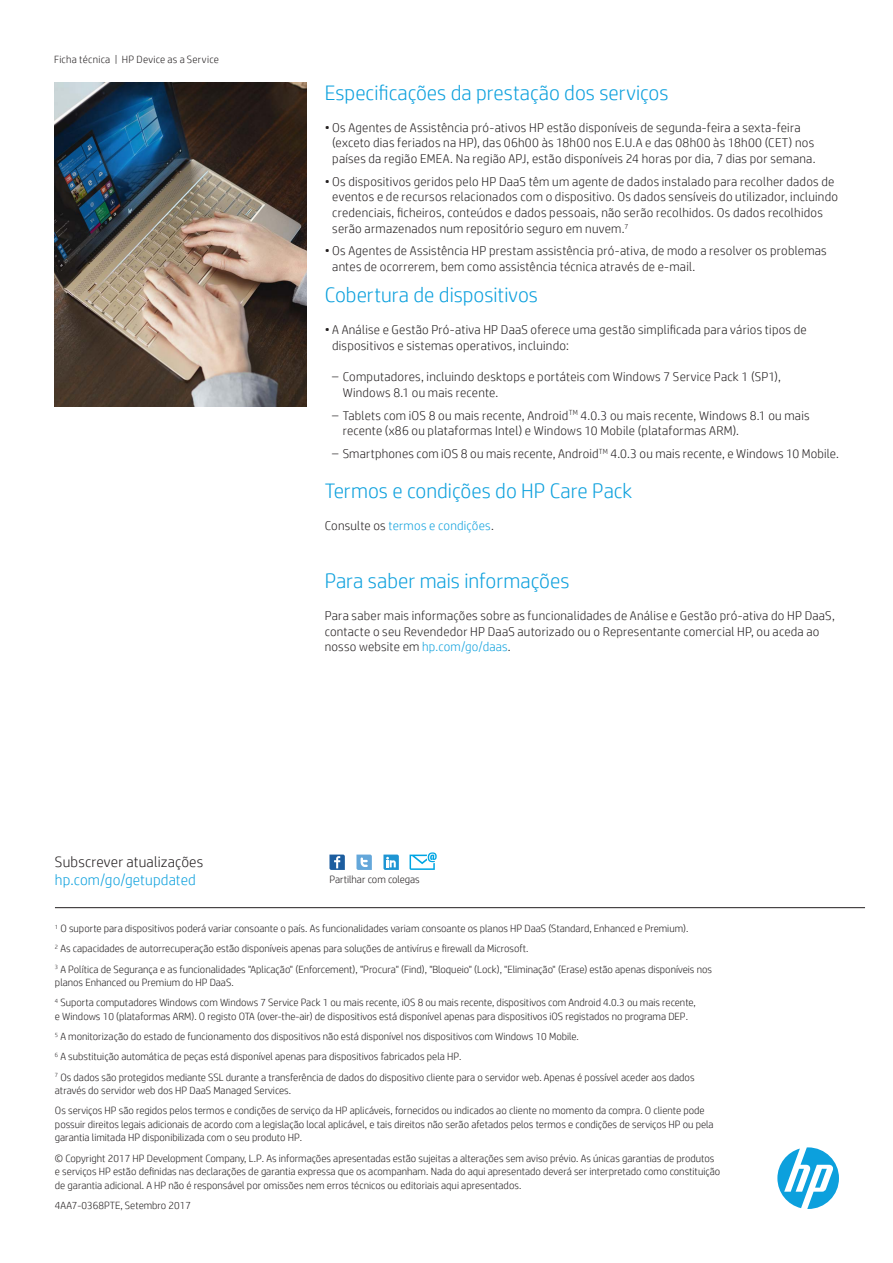
<style>
.page{position:relative;width:893px;height:1263px;background:#fff}
.page>*{position:absolute;margin:0;border:0;box-sizing:border-box;transform-origin:0 0}
.t1{font:300 21px "HP Simplified";color:#0ca0dd}
.t2{font:300 15px "HP Simplified";letter-spacing:.01em;color:#231f20}
.t3{font:300 15px "HP Simplified";letter-spacing:.01em;color:#0ca0dd}
.t4{font:300 12.75px/15.8px "HP Simplified";letter-spacing:.015em;color:#231f20}
.t5{font:300 12.75px "HP Simplified";letter-spacing:.015em;color:#0ca0dd}
.t6{font:300 10.5px/20.2px "HP Simplified";color:#231f20}
.t7{font:300 10.5px "HP Simplified";letter-spacing:.025em;color:#231f20}
.s1{color:#231f20}
.s2{color:#0ca0dd}
</style>
<div class="page">
<svg style="left:329px;top:854px;width:16px;height:16px"></svg>
<svg style="left:356px;top:854px;width:16px;height:16px"></svg>
<svg style="left:383px;top:854px;width:16px;height:16px"></svg>
<svg style="left:410px;top:852px;width:27px;height:18px"></svg>
<svg style="left:777px;top:1147px;width:62px;height:62px"></svg>
<img style="left:54px;top:83px;width:252px;height:323px">
<hr style="left:55px;top:907px;width:810px;height:1px;background:#231f20">
<p class="t7" style="left:54px;top:52px;width:166px">Ficha técnica | HP Device as a Service</p>
<h2 class="t2" style="left:55px;top:852px;width:150px">Subscrever atualizações</h2>
<h2 class="t3" style="left:55px;top:870px;width:142px">hp.com/go/getupdated</h2>
<h1 class="t1" style="left:325px;top:79px;width:345px">Especificações da prestação dos serviços</h1>
<p class="t4" style="left:332px;top:119px;width:485px;text-indent:-8px">• Os Agentes de Assistência pró-ativos HP estão disponíveis de segunda-feira a sexta-feira (exceto dias feriados na HP), das 06h00 às 18h00 nos E.U.A e das 08h00 às 18h00 (CET) nos países da região EMEA. Na região APJ, estão disponíveis 24 horas por dia, 7 dias por semana.</p>
<p class="t4" style="left:332px;top:173px;width:507px;text-indent:-8px">• Os dispositivos geridos pelo HP DaaS têm um agente de dados instalado para recolher dados de eventos e de recursos relacionados com o dispositivo. Os dados sensíveis do utilizador, incluindo credenciais, ficheiros, conteúdos e dados pessoais, não serão recolhidos. Os dados recolhidos serão armazenados num repositório seguro em nuvem.<sup>7</sup></p>
<p class="t4" style="left:332px;top:243px;width:496px;text-indent:-8px">• Os Agentes de Assistência HP prestam assistência pró-ativa, de modo a resolver os problemas antes de ocorrerem, bem como assistência técnica através de e-mail.</p>
<h1 class="t1" style="left:325px;top:281px;width:215px">Cobertura de dispositivos</h1>
<p class="t4" style="left:332px;top:321px;width:476px;text-indent:-8px">• A Análise e Gestão Pró-ativa HP DaaS oferece uma gestão simplificada para vários tipos de dispositivos e sistemas operativos, incluindo:</p>
<p class="t4" style="left:343px;top:369px;width:440px;text-indent:-10px">– Computadores, incluindo desktops e portáteis com Windows 7 Service Pack 1 (SP1),<br>Windows 8.1 ou mais recente.</p>
<p class="t4" style="left:343px;top:407px;width:468px;text-indent:-10px">– Tablets com iOS 8 ou mais recente, Android<sup>TM</sup> 4.0.3 ou mais recente, Windows 8.1 ou mais recente (x86 ou plataformas Intel) e Windows 10 Mobile (plataformas ARM).</p>
<p class="t4" style="left:332px;top:445px;width:508px">– Smartphones com iOS 8 ou mais recente, Android<sup>TM</sup> 4.0.3 ou mais recente, e Windows 10 Mobile.</p>
<h1 class="t1" style="left:325px;top:477px;width:309px">Termos e condições do HP Care Pack</h1>
<p class="t5" style="left:325px;top:517px;width:171px"><span class="s1">Consulte os</span> termos e condições<span class="s1">.</span></p>
<h1 class="t1" style="left:325px;top:567px;width:246px">Para saber mais informações</h1>
<p class="t4" style="left:325px;top:607px;width:512px">Para saber mais informações sobre as funcionalidades de Análise e Gestão pró-ativa do HP DaaS, contacte o seu Revendedor HP DaaS autorizado ou o Representante comercial HP, ou aceda ao nosso website em <span class="s2">hp.com/go/daas</span>.</p>
<p class="t6" style="left:329px;top:869px;width:92px">Partilhar com colegas</p>
<p class="t6" style="left:55px;top:918px;width:659px"><sup>1</sup> O suporte para dispositivos poderá variar consoante o país. As funcionalidades variam consoante os planos HP DaaS (Standard, Enhanced e Premium).<br><sup>2</sup> As capacidades de autorrecuperação estão disponíveis apenas para soluções de antivírus e firewall da Microsoft.<br><sup>3</sup> A Política de Segurança e as funcionalidades "Aplicação" (Enforcement), "Procura" (Find), "Bloqueio" (Lock), "Eliminação" (Erase) estão apenas disponíveis nos</p>
<p class="t6" style="left:55px;top:972px;width:642px">planos Enhanced ou Premium do HP DaaS.<br><sup>4</sup> Suporta computadores Windows com Windows 7 Service Pack 1 ou mais recente, iOS 8 ou mais recente, dispositivos com Android 4.0.3 ou mais recente,</p>
<p class="t6" style="left:55px;top:1006px;width:641px">e Windows 10 (plataformas ARM). O registo OTA (over-the-air) de dispositivos está disponível apenas para dispositivos iOS registados no programa DEP.<br><sup>5</sup> A monitorização do estado de funcionamento dos dispositivos não está disponível nos dispositivos com Windows 10 Mobile.<br><sup>6</sup> A substituição automática de peças está disponível apenas para dispositivos fabricados pela HP.<br><sup>7</sup> Os dados são protegidos mediante SSL durante a transferência de dados do dispositivo cliente para o servidor web. Apenas é possível aceder aos dados</p>
<p class="t6" style="left:55px;top:1080px;width:651px">através do servidor web dos HP DaaS Managed Services.<br>Os serviços HP são regidos pelos termos e condições de serviço da HP aplicáveis, fornecidos ou indicados ao cliente no momento da compra. O cliente pode</p>
<p class="t6" style="left:55px;top:1117px;width:660px;line-height:13.5px">possuir direitos legais adicionais de acordo com a legislação local aplicável, e tais direitos não serão afetados pelos termos e condições de serviços HP ou pela garantia limitada HP disponibilizada com o seu produto HP.</p>
<p class="t6" style="left:55px;top:1151px;width:667px;line-height:13.5px">© Copyright 2017 HP Development Company, L.P. As informações apresentadas estão sujeitas a alterações sem aviso prévio. As únicas garantias de produtos e serviços HP estão definidas nas declarações de garantia expressa que os acompanham. Nada do aqui apresentado deverá ser interpretado como constituição de garantia adicional. A HP não é responsável por omissões nem erros técnicos ou editoriais aqui apresentados.</p>
<p class="t6" style="left:55px;top:1195px;width:138px">4AA7-0368PTE, Setembro 2017</p>
</div>
